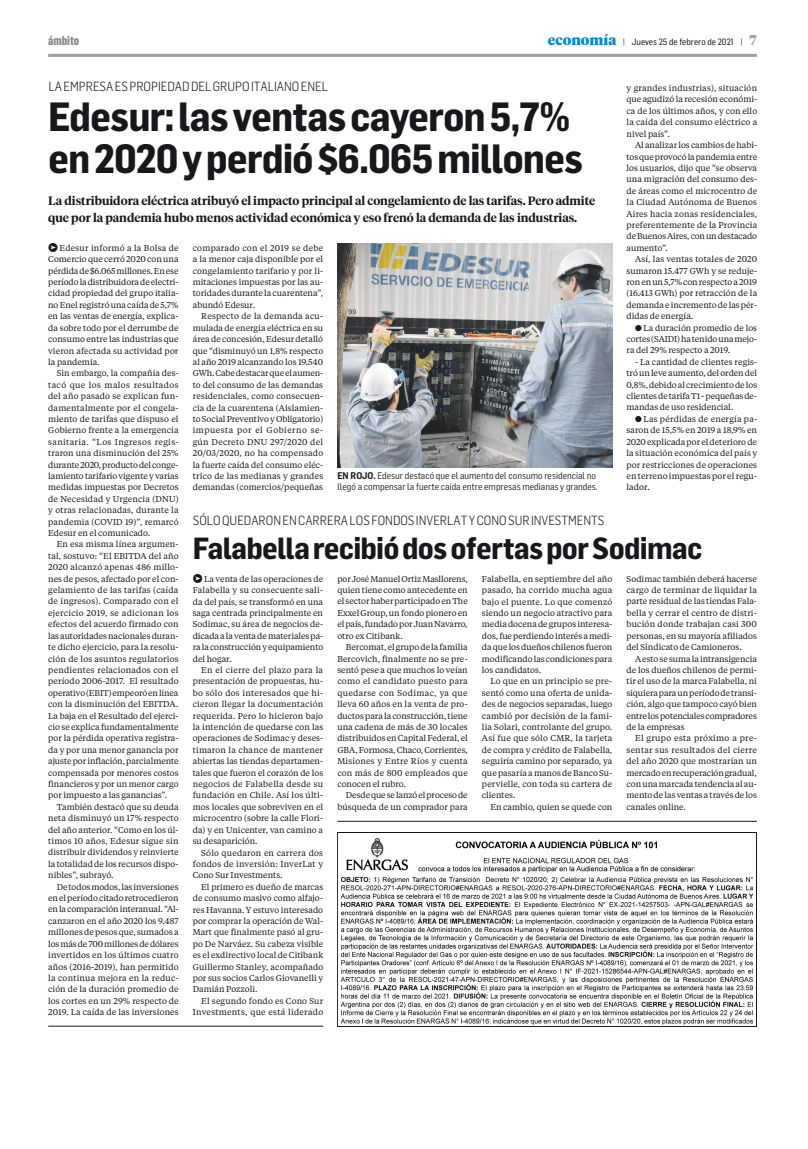
<style>
.page{position:relative;width:808px;height:1149px;background:#fff}
.page>*{position:absolute;margin:0;border:0;box-sizing:border-box;transform-origin:0 0}
.t1{font:700 40px/42px "Flama Semicondensed";letter-spacing:-.025em;color:#1a171c}
.t2{font:700 30px "Flama Semicondensed";letter-spacing:-.025em;color:#1a171c}
.t3{font:300 13px "Flama Semicondensed";color:#1a171c}
.t4{font:800 12.5px "Flama Condensed";color:#87888a}
.t5{font:600 12px/17.1px "Tiempos Headline";color:#1a171c}
.t6{font:9.5px/11.4px "Flama Semicondensed";color:#1a171c}
.t7{font:9px "Flama Semicondensed Basic";color:#1a171c}
.t8{font:8.5px/11.4px "Tiempos Text";color:#1a171c;text-align:justify}
.t9{font:8.5px/11.4px "Tiempos Text";letter-spacing:.03em;color:#1a171c;text-align:right}
.s1{font-family:"Tiempos Headline";font-weight:900;font-size:14px;color:#008bd0}
.s2{font-family:"Tiempos Headline";font-weight:900;font-size:14px;color:#9d9ea0}
.s3{font-weight:600}
</style>
<div class="page">
<hr style="left:48px;top:54px;width:709px;height:3px;background:#9d9ea0">
<img style="left:337px;top:832px;width:420px;height:194px">
<hr style="left:337px;top:820px;width:420px;height:1px;background:#1a171c">
<hr style="left:48px;top:1025px;width:275px;height:1px;background:#1a171c">
<img style="left:337px;top:243px;width:275px;height:224px">
<h3 class="t4" style="left:48px;top:32px;width:33px">ámbito</h3>
<p class="t7" style="left:548px;top:36px;width:211px"><span class="s1">economía</span> | Jueves 25 de febrero de 2021 | <span class="s2">7</span></p>
<h3 class="t3" style="left:48px;top:78px;width:281px">LA EMPRESA ES PROPIEDAD DEL GRUPO ITALIANO ENEL</h3>
<p class="t8" style="left:626px;top:82px;width:132px">y grandes industrias), situación que agudizó la recesión económi&shy;ca de los últimos años, y con ello la caída del consumo eléctrico a nivel país”.</p>
<p class="t8" style="left:626px;top:139px;width:132px;text-indent:9px">Al analizar los cambios de habi&shy;tos que provocó la pandemia entre los usuarios, dijo que “se observa una migración del consumo des&shy;de áreas como el microcentro de la Ciudad Autónoma de Buenos Aires hacia zonas residenciales, preferentemente de la Provincia de Buenos Aires, con un destacado aumento”.</p>
<p class="t8" style="left:626px;top:253px;width:132px;text-indent:8px">Así, las ventas totales de 2020 sumaron 15.477 GWh y se reduje&shy;ron en un 5,7% con respecto a 2019 (16.413 GWh) por retracción de la demanda e incremento de las pér&shy;didas de energía.</p>
<p class="t8" style="left:626px;top:321px;width:132px;text-indent:9px">● La duración promedio de los cortes (SAIDI) ha tenido una mejo&shy;ra del 29% respecto a 2019.</p>
<p class="t8" style="left:626px;top:355px;width:132px;text-indent:9px">- La cantidad de clientes regis&shy;tró un leve aumento, del orden del 0,8%, debido al crecimiento de los clientes de tarifa T1 - pequeñas de&shy;mandas de uso residencial.</p>
<p class="t8" style="left:626px;top:412px;width:132px;text-indent:9px">● Las pérdidas de energía pa&shy;saron de 15,5% en 2019 a 18,9% en 2020 explicada por el deterioro de la situación económica del país y por restricciones de operaciones en terreno impuestas por el regu&shy;lador.</p>
<h1 class="t1" style="left:48px;top:94px;width:537px">Edesur: las ventas cayeron 5,7% en 2020 y perdió $6.065 millones</h1>
<h3 class="t5" style="left:48px;top:192px;width:549px">La distribuidora eléctrica atribuyó el impacto principal al congelamiento de las tarifas. Pero admite que por la pandemia hubo menos actividad económica y eso frenó la demanda de las industrias.</h3>
<p class="t8" style="left:48px;top:242px;width:132px;text-indent:11px">Edesur informó a la Bolsa de Comercio que cerró 2020 con una pérdida de $6.065 millones. En ese período la distribuidora de electri&shy;cidad propiedad del grupo italia&shy;no Enel registró una caída de 5,7% en las ventas de energía, explica&shy;da sobre todo por el derrumbe de consumo entre las industrias que vieron afectada su actividad por la pandemia.</p>
<p class="t8" style="left:48px;top:367px;width:132px;text-indent:8px">Sin embargo, la compañía des&shy;tacó que los malos resultados del año pasado se explican fun&shy;damentalmente por el congela&shy;miento de tarifas que dispuso el Gobierno frente a la emergencia sanitaria. “Los Ingresos regis&shy;traron una disminución del 25% durante 2020, producto del conge&shy;lamiento tarifario vigente y varias medidas impuestas por Decretos de Necesidad y Urgencia (DNU) y otras relacionadas, durante la pandemia (COVID 19)”, remarcó Edesur en el comunicado.</p>
<p class="t8" style="left:48px;top:538px;width:132px;text-indent:8px">En esa misma línea argumen&shy;tal, sostuvo: “El EBITDA del año 2020 alcanzó apenas 486 millo&shy;nes de pesos, afectado por el con&shy;gelamiento de las tarifas (caída de ingresos). Comparado con el ejercicio 2019, se adicionan los efectos del acuerdo firmado con las autoridades nacionales duran&shy;te dicho ejercicio, para la resolu&shy;ción de los asuntos regulatorios pendientes relacionados con el período 2006-2017. El resultado operativo (EBIT) empeoró en línea con la disminución del EBITDA.<br>La baja en el Resultado del ejerci&shy;cio se explica fundamentalmente por la pérdida operativa registra&shy;da y por una menor ganancia por ajuste por inflación, parcialmente compensada por menores costos financieros y por un menor cargo por impuesto a las ganancias”.</p>
<p class="t8" style="left:48px;top:800px;width:132px;text-indent:8px">También destacó que su deuda neta disminuyó un 17% respecto del año anterior. “Como en los úl&shy;timos 10 años, Edesur sigue sin distribuir dividendos y reinvierte la totalidad de los recursos dispo&shy;nibles”, subrayó.</p>
<p class="t8" style="left:48px;top:880px;width:132px;text-indent:8px">De todos modos, las inversiones en el período citado retrocedieron en la comparación interanual. “Al&shy;canzaron en el año 2020 los 9.487 millones de pesos que, sumados a los más de 700 millones de dólares invertidos en los últimos cuatro años (2016-2019), han permitido la continua mejora en la reduc&shy;ción de la duración promedio de los cortes en un 29% respecto de 2019. La caída de las inversiones</p>
<p class="t8" style="left:193px;top:242px;width:132px">comparado con el 2019 se debe a la menor caja disponible por el congelamiento tarifario y por li&shy;mitaciones impuestas por las au&shy;toridades durante la cuarentena”, abundó Edesur.</p>
<p class="t8" style="left:193px;top:310px;width:132px;text-indent:8px">Respecto de la demanda acu&shy;mulada de energía eléctrica en su área de concesión, Edesur detalló que “disminuyó un 1,8% respecto al año 2019 alcanzando los 19.540<br>GWh. Cabe destacar que el aumen&shy;to del consumo de las demandas residenciales, como consecuen&shy;cia de la cuarentena (Aislamien&shy;to Social Preventivo y Obligatorio) impuesta por el Gobierno se&shy;gún Decreto DNU 297/2020 del 20/03/2020, no ha compensado la fuerte caída del consumo eléc&shy;trico de las medianas y grandes demandas (comercios/pequeñas</p>
<p class="t6" style="left:337px;top:469px;width:262px"><span class="s3">EN ROJO.</span> Edesur destacó que el aumento del consumo residencial no llegó a compensar la fuerte caída entre empresas medianas y grandes.</p>
<h3 class="t3" style="left:193px;top:511px;width:413px">SÓLO QUEDARON EN CARRERA LOS FONDOS INVERLAT Y CONO SUR INVESTMENTS</h3>
<h2 class="t2" style="left:193px;top:528px;width:511px">Falabella recibió dos ofertas por Sodimac</h2>
<p class="t8" style="left:193px;top:572px;width:132px;text-indent:11px">La venta de las operaciones de Falabella y su consecuente sali&shy;da del país, se transformó en una saga centrada principalmente en Sodimac, su área de negocios de&shy;dicada a la venta de materiales pa&shy;ra la construcción y equipamiento del hogar.</p>
<p class="t8" style="left:193px;top:663px;width:132px;text-indent:8px">En el cierre del plazo para la presentación de propuestas, hu&shy;bo sólo dos interesados que hi&shy;cieron llegar la documentación requerida. Pero lo hicieron bajo la intención de quedarse con las operaciones de Sodimac y deses&shy;timaron la chance de mantener abiertas las tiendas departamen&shy;tales que fueron el corazón de los negocios de Falabella desde su fundación en Chile. Así los últi&shy;mos locales que sobreviven en el microcentro (sobre la calle Flori&shy;da) y en Unicenter, van camino a su desaparición.</p>
<p class="t8" style="left:193px;top:846px;width:132px;text-indent:8px">Sólo quedaron en carrera dos fondos de inversión: InverLat y Cono Sur Investments.</p>
<p class="t8" style="left:193px;top:880px;width:132px;text-indent:8px">El primero es dueño de marcas de consumo masivo como alfajo&shy;res Havanna. Y estuvo interesado por comprar la operación de Wal-Mart que finalmente pasó al gru&shy;po De Narváez. Su cabeza visible es el exdirectivo local de Citibank Guillermo Stanley, acompañado por sus socios Carlos Giovanelli y Damián Pozzoli.</p>
<p class="t9" style="left:193px;top:994px;width:132px">El segundo fondo es Cono Sur<br>Investments, que está liderado</p>
<p class="t8" style="left:337px;top:572px;width:132px">por José Manuel Ortiz Masllorens, quien tiene como antecedente en el sector haber participado en The Exxel Group, un fondo pionero en el país, fundado por Juan Navarro, otro ex Citibank.</p>
<p class="t8" style="left:337px;top:640px;width:132px;text-indent:8px">Bercomat, el grupo de la familia Bercovich, finalmente no se pre&shy;sentó pese a que muchos lo veían como el candidato puesto para quedarse con Sodimac, ya que lleva 60 años en la venta de pro&shy;ductos para la construcción, tiene una cadena de más de 30 locales distribuidos en Capital Federal, el GBA, Formosa, Chaco, Corrientes, Misiones y Entre Ríos y cuenta con más de 800 empleados que conocen el rubro.</p>
<p class="t8" style="left:337px;top:789px;width:132px;text-align:right">Desde que se lanzó el proceso de búsqueda de un comprador para</p>
<p class="t8" style="left:626px;top:572px;width:132px">Sodimac también deberá hacerse cargo de terminar de liquidar la parte residual de las tiendas Fala&shy;bella y cerrar el centro de distri&shy;bución donde trabajan casi 300 personas, en su mayoría afiliados del Sindicato de Camioneros.</p>
<p class="t8" style="left:626px;top:652px;width:132px;text-indent:8px">A esto se suma la intransigencia de los dueños chilenos de permi&shy;tir el uso de la marca Falabella, ni siquiera para un período de transi&shy;ción, algo que tampoco cayó bien entre los potenciales compradores de la empresas</p>
<p class="t8" style="left:626px;top:732px;width:132px;text-indent:8px">El grupo esta próximo a pre&shy;sentar sus resultados del cierre del año 2020 que mostrarían un mercado en recuperación gradual, con una marcada tendencia al au&shy;mento de las ventas a través de los canales online.</p>
<p class="t8" style="left:482px;top:572px;width:132px">Falabella, en septiembre del año pasado, ha corrido mucha agua bajo el puente. Lo que comenzó siendo un negocio atractivo para media docena de grupos interesa&shy;dos, fue perdiendo interés a medi&shy;da que los dueños chilenos fueron modificando las condiciones para los candidatos.</p>
<p class="t8" style="left:482px;top:675px;width:132px;text-indent:8px">Lo que en un principio se pre&shy;sentó como una oferta de unida&shy;des de negocios separadas, luego cambió por decisión de la fami&shy;lia Solari, controlante del grupo.<br>Así fue que sólo CMR, la tarjeta de compra y crédito de Falabella, seguiría camino por separado, ya que pasaría a manos de Banco Su&shy;pervielle, con toda su cartera de clientes.</p>
<p class="t8" style="left:490px;top:800px;width:123px">En cambio, quien se quede con</p>
</div>
